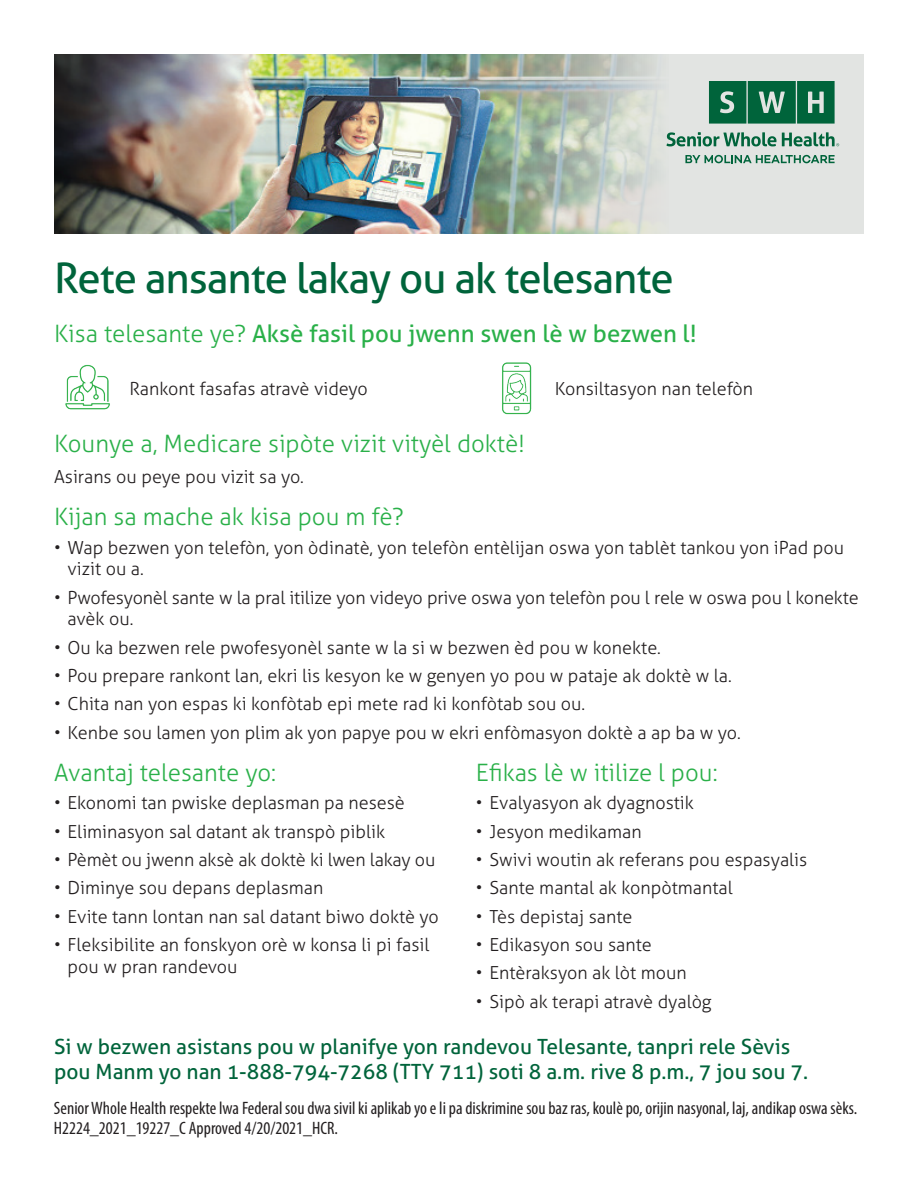
<style>
.page{position:relative;width:918px;height:1188px;background:#fff}
.page>*{position:absolute;margin:0;border:0;box-sizing:border-box;transform-origin:0 0}
.t1{font:42px "Aller";letter-spacing:-.025em;color:#00643b}
.t2{font:300 24px "Aller";color:#2ab049}
.t3{font:24px "Aller";color:#2ab049}
.t4{font:21px/25.2px "Aller";color:#00643b}
.t5{font:300 18px/21.6px "Aller";color:#231f20}
.t6{font:condensed 18px/19.5px "Myriad Pro";color:#231f20}
.s1{font-weight:300}
</style>
<div class="page">
<div style="left:54px;top:54px;width:810px;height:180px;background:#e2e4e2"></div>
<img style="left:54px;top:54px;width:614px;height:180px">
<svg style="left:667px;top:132px;width:109px;height:14px"></svg>
<svg style="left:782px;top:132px;width:57px;height:14px"></svg>
<svg style="left:709px;top:81px;width:126px;height:43px;background:#237855"></svg>
<svg style="left:685px;top:155px;width:150px;height:8px"></svg>
<img style="left:65px;top:364px;width:45px;height:46px">
<img style="left:502px;top:362px;width:30px;height:53px">
<h1 class="t1" style="left:54px;top:252px;width:621px">Rete ansante lakay ou ak telesante</h1>
<h2 class="t3" style="left:54px;top:318px;width:644px"><span class="s1">Kisa telesante ye?</span> Aksè fasil pou jwenn swen lè w bezwen l!</h2>
<p class="t5" style="left:129px;top:378px;width:240px">Rankont fasafas atravè videyo</p>
<p class="t5" style="left:555px;top:378px;width:200px">Konsiltasyon nan telefòn</p>
<h2 class="t2" style="left:54px;top:429px;width:472px">Kounye a, Medicare sipòte vizit vityèl doktè!</h2>
<p class="t5" style="left:54px;top:466px;width:251px">Asirans ou peye pou vizit sa yo.</p>
<h2 class="t2" style="left:54px;top:502px;width:351px">Kijan sa mache ak kisa pou m fè?</h2>
<p class="t5" style="left:68px;top:537px;width:778px;text-indent:-14px">• Wap bezwen yon telefòn, yon òdinatè, yon telefòn entèlijan oswa yon tablèt tankou yon iPad pou vizit ou a.</p>
<p class="t5" style="left:68px;top:586px;width:793px;text-indent:-14px">• Pwofesyonèl sante w la pral itilize yon videyo prive oswa yon telefòn pou l rele w oswa pou l konekte avèk ou.</p>
<p class="t5" style="left:54px;top:636px;width:608px">• Ou ka bezwen rele pwofesyonèl sante w la si w bezwen èd pou w konekte.</p>
<p class="t5" style="left:54px;top:665px;width:679px">• Pou prepare rankont lan, ekri lis kesyon ke w genyen yo pou w pataje ak doktè w la.</p>
<p class="t5" style="left:54px;top:693px;width:533px">• Chita nan yon espas ki konfòtab epi mete rad ki konfòtab sou ou.</p>
<p class="t5" style="left:54px;top:721px;width:688px">• Kenbe sou lamen yon plim ak yon papye pou w ekri enfòmasyon doktè a ap ba w yo.</p>
<h2 class="t2" style="left:54px;top:758px;width:223px">Avantaj telesante yo:</h2>
<p class="t5" style="left:54px;top:792px;width:352px">• Ekonomi tan pwiske deplasman pa nesesè</p>
<p class="t5" style="left:54px;top:820px;width:332px">• Eliminasyon sal datant ak transpò piblik</p>
<p class="t5" style="left:54px;top:849px;width:383px">• Pèmèt ou jwenn aksè ak doktè ki lwen lakay ou</p>
<p class="t5" style="left:54px;top:877px;width:271px">• Diminye sou depans deplasman</p>
<p class="t5" style="left:54px;top:906px;width:386px">• Evite tann lontan nan sal datant biwo doktè yo</p>
<p class="t5" style="left:68px;top:934px;width:363px;text-indent:-14px">• Fleksibilite an fonskyon orè w konsa li pi fasil pou w pran randevou</p>
<h2 class="t2" style="left:476px;top:758px;width:243px">Efikas lè w itilize l pou:</h2>
<p class="t5" style="left:476px;top:792px;width:219px">• Evalyasyon ak dyagnostik</p>
<p class="t5" style="left:476px;top:820px;width:167px">• Jesyon medikaman</p>
<p class="t5" style="left:476px;top:849px;width:333px">• Swivi woutin ak referans pou espasyalis</p>
<p class="t5" style="left:476px;top:877px;width:258px">• Sante mantal ak konpòtmantal</p>
<p class="t5" style="left:476px;top:906px;width:158px">• Tès depistaj sante</p>
<p class="t5" style="left:476px;top:934px;width:177px">• Edikasyon sou sante</p>
<p class="t5" style="left:476px;top:962px;width:212px">• Entèraksyon ak lòt moun</p>
<p class="t5" style="left:476px;top:991px;width:237px">• Sipò ak terapi atravè dyalòg</p>
<p class="t4" style="left:54px;top:1034px;width:756px">Si w bezwen asistans pou w planifye yon randevou Telesante, tanpri rele Sèvis pou Manm yo nan 1-888-794-7268 (TTY 711) soti 8 a.m. rive 8 p.m., 7 jou sou 7.</p>
<p class="t6" style="left:54px;top:1099px;width:805px">Senior Whole Health respekte lwa Federal sou dwa sivil ki aplikab yo e li pa diskrimine sou baz ras, koulè po, orijin nasyonal, laj, andikap oswa sèks.<br>H2224_2021_19227_C Approved 4/20/2021_HCR.</p>
</div>
